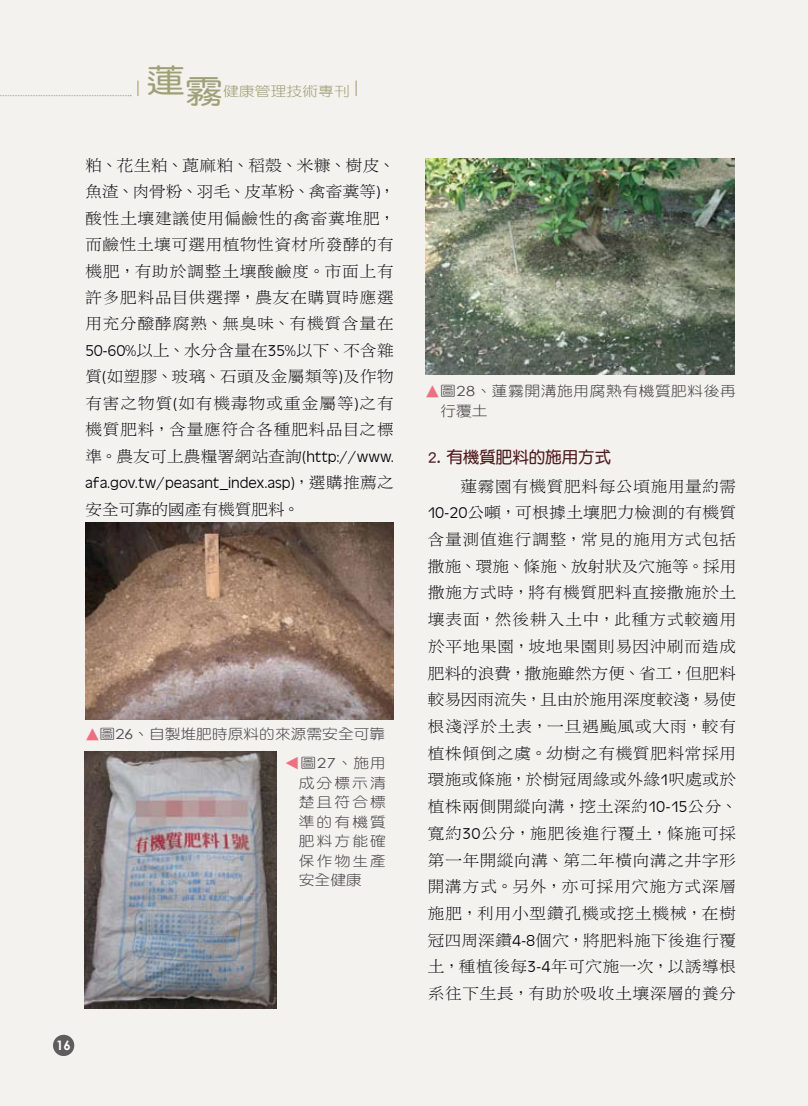
<style>
.page{position:relative;width:808px;height:1106px;background:#f3f2ee}
.page>*{position:absolute;margin:0;border:0;box-sizing:border-box;transform-origin:0 0}
.t1{font:32.4px "DF Yuan Std W5";color:#9fa077;scale:1.17 1}
.t2{font:16.5px "DF Yuan Std W7";color:#4f1b1f}
.t3{font:16.2px/26.7px "DF Li Song Std W3";letter-spacing:.005em;color:#000;text-align:justify;scale:1.06 1}
.t4{font:16.2px "Antique Oli T Ligh";letter-spacing:-.005em;color:#000;scale:1.04 1}
.t5{font:16.2px "DF Li Song Std W3";letter-spacing:-.03em;color:#000;scale:1.06 1}
.t6{font:15.75px "DF Yuan Std W3";color:#ec7082;scale:.9 1}
.t7{font:14.1px/19.5px "DF Yuan Std W3";letter-spacing:.035em;color:#4c4948;scale:1.11 1}
.t8{font:14.1px "DF Yuan Std W3";color:#4c4948;scale:1.11 1}
.t9{font:13.5px "DF Yuan Std W3";letter-spacing:.005em;color:#9fa077;scale:1.17 1}
.t10{font:700 13.2px "Century Gothic";color:#fff}
.s1{font-family:"DF Hei Std W3"}
.s2{font-family:"Antique Oli T Ligh"}
.s3{font-family:"DF Li Song Std W3"}
.s4{font-size:15.75px;color:#ec7082}
.s5{font-family:"Century Gothic";font-size:13.95px}
</style>
<div class="page">
<svg style="left:0;top:95px;width:131px;height:1px"></svg>
<svg style="left:356px;top:81px;width:1px;height:15px"></svg>
<svg style="left:138px;top:81px;width:1px;height:15px"></svg>
<div style="left:53px;top:1034px;width:21px;height:22px;background:#5e5c5c;border-radius:50%"></div>
<img style="left:85px;top:522px;width:309px;height:197px">
<img style="left:426px;top:159px;width:308px;height:215px">
<img style="left:85px;top:751px;width:192px;height:257px">
<h1 class="t1" style="left:147px;top:68px;width:66px">蓮霧</h1>
<p class="t9" style="left:223px;top:84px;width:110px">健康管理技術專刊</p>
<p class="t3" style="left:85px;top:151px;width:294px">粕<span class="s1">、</span>花生粕<span class="s1">、</span>蓖麻粕<span class="s1">、</span>稻殼<span class="s1">、</span>米糠<span class="s1">、</span>樹皮<span class="s1">、</span>魚渣<span class="s1">、</span>肉骨粉<span class="s1">、</span>羽毛<span class="s1">、</span>皮革粉<span class="s1">、</span>禽畜糞等<span class="s2">)</span><span class="s1">，</span>酸性土壤建議使用偏鹼性的禽畜糞堆肥<span class="s1">，</span>而鹼性土壤可選用植物性資材所發酵的有機肥<span class="s1">，</span>有助於調整土壤酸鹼度<span class="s1">。</span>市面上有許多肥料品目供選擇<span class="s1">，</span>農友在購買時應選用充分醱酵腐熟<span class="s1">、</span>無臭味<span class="s1">、</span>有機質含量在<span class="s2">50-60%</span>以上<span class="s1">、</span>水分含量在<span class="s2">35%</span>以下<span class="s1">、</span>不含雜質<span class="s2">(</span>如塑膠<span class="s1">、</span>玻璃<span class="s1">、</span>石頭及金屬類等<span class="s2">)</span>及作物有害之物質<span class="s2">(</span>如有機毒物或重金屬等<span class="s2">)</span>之有機質肥料<span class="s1">，</span>含量應符合各種肥料品目之標準<span class="s1">。</span>農友可上農糧署網站查詢<span class="s2">(http://www.</span></p>
<p class="t4" style="left:85px;top:474px;width:298px">afa.gov.tw/peasant_index.asp)<span class="s1">，</span><span class="s3">選購推薦之</span></p>
<p class="t5" style="left:85px;top:500px;width:204px">安全可靠的國產有機質肥料<span class="s1">。</span></p>
<p class="t8" style="left:85px;top:726px;width:272px"><span class="s4">▲</span>圖<span class="s5">26</span>、自製堆肥時原料的來源需安全可靠</p>
<p class="t6" style="left:300px;top:756px;width:17px;rotate:90deg">▼</p>
<p class="t7" style="left:299px;top:753px;width:80px;text-align:justify">圖<span class="s5">27</span>、施用成分標示清楚且符合標準的有機質肥料方能確保作物生產安全健康</p>
<p class="t10" style="left:56px;top:1037px;width:16px">16</p>
<p class="t7" style="left:440px;top:381px;width:268px;text-indent:-15px"><span class="s4">▲</span>圖<span class="s5">28</span>、蓮霧開溝施用腐熟有機質肥料後再行覆土</p>
<p class="t2" style="left:428px;top:448px;width:185px">2. 有機質肥料的施用方式</p>
<p class="t3" style="left:427px;top:472px;width:294px;text-indent:33px">蓮霧園有機質肥料每公頃施用量約需<span class="s2">10-20</span>公噸<span class="s1">，</span>可根據土壤肥力檢測的有機質含量測值進行調整<span class="s1">，</span>常見的施用方式包括撒施<span class="s1">、</span>環施<span class="s1">、</span>條施<span class="s1">、</span>放射狀及穴施等<span class="s1">。</span>採用撒施方式時<span class="s1">，</span>將有機質肥料直接撒施於土壤表面<span class="s1">，</span>然後耕入土中<span class="s1">，</span>此種方式較適用於平地果園<span class="s1">，</span>坡地果園則易因沖刷而造成肥料的浪費<span class="s1">，</span>撒施雖然方便<span class="s1">、</span>省工<span class="s1">，</span>但肥料較易因雨流失<span class="s1">，</span>且由於施用深度較淺<span class="s1">，</span>易使根淺浮於土表<span class="s1">，</span>一旦遇颱風或大雨<span class="s1">，</span>較有植株傾倒之虞<span class="s1">。</span>幼樹之有機質肥料常採用環施或條施<span class="s1">，</span>於樹冠周緣或外緣<span class="s2">1</span>呎處或於植株兩側開縱向溝<span class="s1">，</span>挖土深約<span class="s2">10-15</span>公分<span class="s1">、</span>寬約<span class="s2">30</span>公分<span class="s1">，</span>施肥後進行覆土<span class="s1">，</span>條施可採第一年開縱向溝<span class="s1">、</span>第二年橫向溝之井字形開溝方式<span class="s1">。</span>另外<span class="s1">，</span>亦可採用穴施方式深層施肥<span class="s1">，</span>利用小型鑽孔機或挖土機械<span class="s1">，</span>在樹冠四周深鑽<span class="s2">4-8</span>個穴<span class="s1">，</span>將肥料施下後進行覆土<span class="s1">，</span>種植後每<span class="s2">3-4</span>年可穴施一次<span class="s1">，</span>以誘導根系往下生長<span class="s1">，</span>有助於吸收土壤深層的養分</p>
</div>
